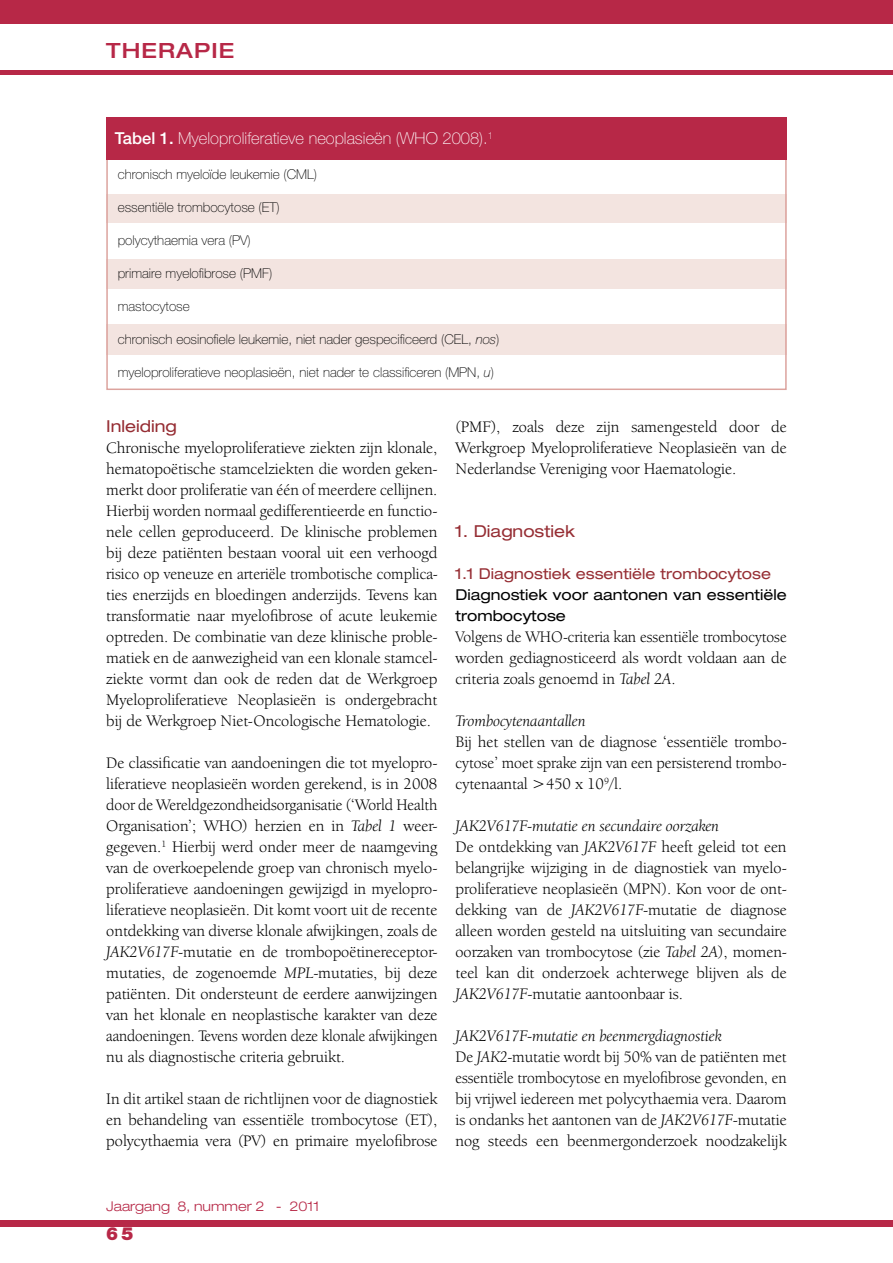
<style>
.page{position:relative;width:893px;height:1263px;background:#fff}
.page>*{position:absolute;margin:0;border:0;box-sizing:border-box;transform-origin:0 0}
.t1{font:500 expanded 21px "Helvetica Neue LT Std";letter-spacing:.05em;color:#b72847}
.t2{font:900 18px "Helvetica Neue LT Std";color:#b72847}
.t3{font:16.5px/21px "Berkeley Oldstyle IT Cby BT";color:#000;text-align:justify}
.t4{font:16.5px/21px "Berkeley Oldstyle IT Cby BT";color:#000;text-align:justify;scale:.96 1}
.t5{font:100 16.5px "Helvetica Neue LT Std";color:#fff}
.t6{font:expanded 16.5px "Helvetica Neue LT Std";color:#962e34}
.t7{font:italic 16.5px "Berkeley Oldstyle IT Cby BT";color:#000}
.t8{font:expanded 15px/21px "Helvetica Neue LT Std";color:#000}
.t9{font:expanded 15px "Helvetica Neue LT Std";color:#962e34}
.t10{font:100 13.5px "Helvetica Neue LT Std";color:#000}
.t11{font:300 expanded 13.5px "Helvetica Neue LT Std";color:#b72847}
.s1{font-weight:500}
.s2{font-style:italic}
</style>
<div class="page">
<div style="left:0;top:0;width:893px;height:23px;background:#b72847"></div>
<div style="left:0;top:1220px;width:893px;height:7px;background:#b72847"></div>
<hr style="left:0;top:70px;width:893px;height:4px;background:#b72847">
<div style="left:106px;top:324px;width:681px;height:30px;background:#f3e4e0"></div>
<div style="left:106px;top:194px;width:681px;height:28px;background:#f3e4e0"></div>
<div style="left:106px;top:259px;width:681px;height:29px;background:#f3e4e0"></div>
<div style="left:106px;top:157px;width:681px;height:233px;border:2px solid #dca39e"></div>
<div style="left:106px;top:117px;width:681px;height:43px;background:#b72847"></div>
<p class="t1" style="left:106px;top:37px;width:129px">THERAPIE</p>
<p class="t5" style="left:115px;top:129px;width:380px"><span class="s1">Tabel 1.</span> Myeloproliferatieve neoplasieën (WHO 2008).<sup>1</sup></p>
<p class="t10" style="left:118px;top:167px;width:201px">chronisch myeloïde leukemie (CML)</p>
<p class="t10" style="left:118px;top:200px;width:163px">essentiële trombocytose (ET)</p>
<p class="t10" style="left:118px;top:233px;width:135px">polycythaemia vera (PV)</p>
<p class="t10" style="left:118px;top:266px;width:156px">primaire myelofibrose (PMF)</p>
<p class="t10" style="left:118px;top:299px;width:73px">mastocytose</p>
<p class="t10" style="left:118px;top:332px;width:383px">chronisch eosinofiele leukemie, niet nader gespecificeerd (CEL, <span class="s2">nos</span>)</p>
<p class="t10" style="left:118px;top:365px;width:378px">myeloproliferatieve neoplasieën, niet nader te classificeren (MPN, <span class="s2">u</span>)</p>
<p class="t6" style="left:106px;top:416px;width:72px">Inleiding</p>
<p class="t3" style="left:106px;top:437px;width:333px">Chronische myeloproliferatieve ziekten zijn klonale, hematopoëtische stamcelziekten die worden geken&shy;merkt door proliferatie van één of meerdere cellijnen.<br>Hierbij worden normaal gedifferentieerde en functio&shy;nele cellen geproduceerd. De klinische problemen bij deze patiënten bestaan vooral uit een verhoogd risico op veneuze en arteriële trombotische complica&shy;ties enerzijds en bloedingen anderzijds. Tevens kan transformatie naar myelofibrose of acute leukemie optreden. De combinatie van deze klinische proble&shy;matiek en de aanwezigheid van een klonale stamcel&shy;ziekte vormt dan ook de reden dat de Werkgroep Myeloproliferatieve Neoplasieën is ondergebracht bij de Werkgroep Niet-Oncologische Hematologie.</p>
<p class="t3" style="left:106px;top:752px;width:333px">De classificatie van aandoeningen die tot myelopro&shy;liferatieve neoplasieën worden gerekend, is in 2008 door de Wereldgezondheidsorganisatie (‘World Health Organisation’; WHO) herzien en in <span class="s2">Tabel 1</span> weer&shy;gegeven.<sup>1</sup> Hierbij werd onder meer de naamgeving van de overkoepelende groep van chronisch myelo&shy;proliferatieve aandoeningen gewijzigd in myelopro&shy;liferatieve neoplasieën. Dit komt voort uit de recente ontdekking van diverse klonale afwijkingen, zoals de <span class="s2">JAK2V617F</span>-mutatie en de trombopoëtinereceptor&shy;mutaties, de zogenoemde <span class="s2">MPL</span>-mutaties, bij deze patiënten. Dit ondersteunt de eerdere aanwijzingen van het klonale en neoplastische karakter van deze aandoeningen. Tevens worden deze klonale afwijkingen nu als diagnostische criteria gebruikt.</p>
<p class="t3" style="left:106px;top:1088px;width:333px">In dit artikel staan de richtlijnen voor de diagnostiek en behandeling van essentiële trombocytose (ET), polycythaemia vera (PV) en primaire myelofibrose</p>
<p class="t3" style="left:455px;top:416px;width:333px">(PMF), zoals deze zijn samengesteld door de Werkgroep Myeloproliferatieve Neoplasieën van de Nederlandse Vereniging voor Haematologie.</p>
<p class="t6" style="left:455px;top:521px;width:121px">1. Diagnostiek</p>
<p class="t9" style="left:455px;top:565px;width:317px">1.1 Diagnostiek essentiële trombocytose</p>
<p class="t8" style="left:455px;top:584px;width:333px">Diagnostiek voor aantonen van essentiële trombocytose</p>
<p class="t4" style="left:455px;top:626px;width:346px">Volgens de WHO-criteria kan essentiële trombocytose worden gediagnosticeerd als wordt voldaan aan de criteria zoals genoemd in <span class="s2">Tabel 2A</span>.</p>
<p class="t7" style="left:455px;top:711px;width:132px">Trombocytenaantallen</p>
<p class="t3" style="left:455px;top:731px;width:333px">Bij het stellen van de diagnose ‘essentiële trombo&shy;cytose’ moet sprake zijn van een persisterend trombo&shy;cytenaantal &gt;450 x 10<sup>9</sup>/l.</p>
<p class="t3" style="left:455px;top:815px;width:333px;text-align:left"><span class="s2">JAK2V617F-mutatie en secundaire oorzaken<br></span>De ontdekking van <span class="s2">JAK2V617F</span> heeft geleid tot een belangrijke wijziging in de diagnostiek van myelo&shy;proliferatieve neoplasieën (MPN). Kon voor de ont&shy;dekking van de <span class="s2">JAK2V617F</span>-mutatie de diagnose alleen worden gesteld na uitsluiting van secundaire oorzaken van trombocytose (zie <span class="s2">Tabel 2A</span>), momen&shy;teel kan dit onderzoek achterwege blijven als de <span class="s2">JAK2V617F</span>-mutatie aantoonbaar is.</p>
<p class="t3" style="left:455px;top:1025px;width:333px;text-align:left"><span class="s2">JAK2V617F-mutatie en beenmergdiagnostiek<br></span>De <span class="s2">JAK2</span>-mutatie wordt bij 50% van de patiënten met essentiële trombocytose en myelofibrose gevonden, en bij vrijwel iedereen met polycythaemia vera. Daarom is ondanks het aantonen van de <span class="s2">JAK2V617F</span>-mutatie nog steeds een beenmergonderzoek noodzakelijk</p>
<p class="t11" style="left:106px;top:1198px;width:215px">Jaargang 8, nummer 2 - 2011</p>
<p class="t2" style="left:106px;top:1222px;width:29px">65</p>
</div>
